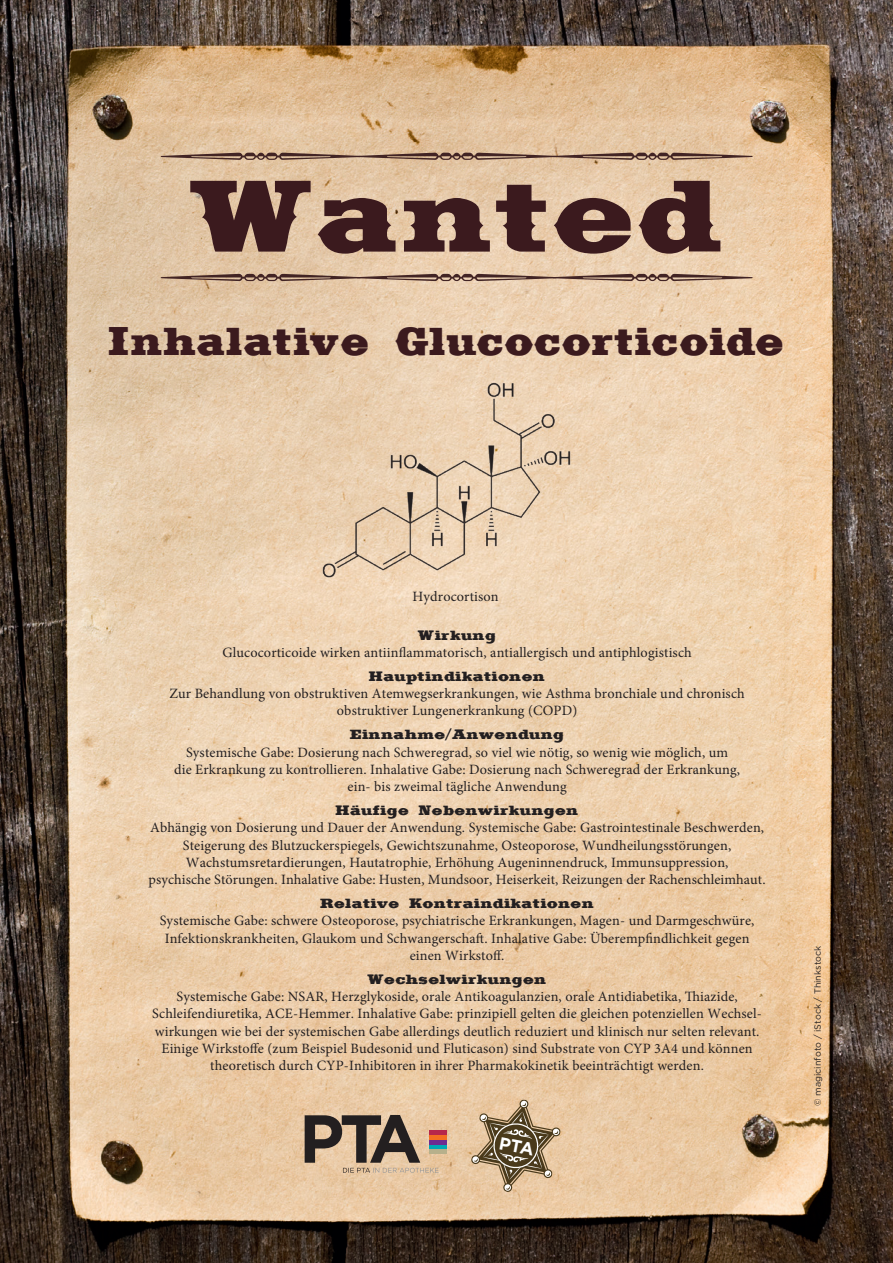
<style>
.page{position:relative;width:893px;height:1263px;background:#fff}
.page>*{position:absolute;margin:0;border:0;box-sizing:border-box;transform-origin:0 0}
.t1{font:900 52.65px "Saddlebag";color:#3b1a1e;scale:.9 1}
.t2{font:900 18px "Saddlebag";color:#231f20}
.t3{font:14.25px/17.2px "Minion Pro";letter-spacing:.01em;color:#231f20;text-align:center}
.t4{font:9px "Gotham";color:#231f20}
</style>
<div class="page">
<img style="left:0;top:0;width:893px;height:1263px">
<svg style="left:190px;top:181px;width:530px;height:73px"></svg>
<svg style="left:161px;top:274px;width:592px;height:7px"></svg>
<svg style="left:161px;top:153px;width:592px;height:7px"></svg>
<hr style="left:429px;top:1131px;width:17px;height:4px;background:#b6274b">
<div style="left:429px;top:1135px;width:17px;height:5px;background:#f36e21"></div>
<hr style="left:429px;top:1140px;width:17px;height:4px;background:#6e2c91">
<hr style="left:429px;top:1145px;width:17px;height:4px;background:#00aab5">
<hr style="left:429px;top:1150px;width:17px;height:4px;background:#b7b08b">
<svg style="left:305px;top:1115px;width:134px;height:58px"></svg>
<img style="left:317px;top:380px;width:259px;height:202px">
<svg style="left:471px;top:1099px;width:90px;height:93px"></svg>
<h1 class="t1" style="left:108px;top:313px;width:753px">Inhalative Glucocorticoide</h1>
<p class="t3" style="left:412px;top:588px;width:88px">Hydrocortison</p>
<p class="t2" style="left:418px;top:625px;width:80px">Wirkung</p>
<p class="t3" style="left:222px;top:644px;width:471px">Glucocorticoide wirken antiinflammatorisch, antiallergisch und antiphlogistisch</p>
<p class="t2" style="left:369px;top:666px;width:178px">Hauptindikationen</p>
<p class="t3" style="left:169px;top:685px;width:577px">Zur Behandlung von obstruktiven Atemwegserkrankungen, wie Asthma bronchiale und chronisch obstruktiver Lungenerkrankung (COPD)</p>
<p class="t2" style="left:350px;top:725px;width:216px">Einnahme/Anwendung</p>
<p class="t3" style="left:174px;top:743px;width:567px">Systemische Gabe: Dosierung nach Schweregrad, so viel wie nötig, so wenig wie möglich, um<br>die Erkrankung zu kontrollieren. Inhalative Gabe: Dosierung nach Schweregrad der Erkrankung, ein- bis zweimal tägliche Anwendung</p>
<p class="t2" style="left:335px;top:801px;width:245px">Häufige Nebenwirkungen</p>
<p class="t3" style="left:149px;top:819px;width:618px">Abhängig von Dosierung und Dauer der Anwendung. Systemische Gabe: Gastrointestinale Beschwerden, Steigerung des Blutzuckerspiegels, Gewichtszunahme, Osteoporose, Wundheilungsstörungen, Wachstumsretardierungen, Hautatrophie, Erhöhung Augeninnendruck, Immunsuppression,<br>psychische Störungen. Inhalative Gabe: Husten, Mundsoor, Heiserkeit, Reizungen der Rachenschleimhaut.</p>
<p class="t2" style="left:320px;top:894px;width:276px">Relative Kontraindikationen</p>
<p class="t3" style="left:160px;top:912px;width:596px">Systemische Gabe: schwere Osteoporose, psychiatrische Erkrankungen, Magen- und Darmgeschwüre,<br>Infektionskrankheiten, Glaukom und Schwangerschaft. Inhalative Gabe: Überempfindlichkeit gegen einen Wirkstoff.</p>
<p class="t2" style="left:367px;top:969px;width:181px">Wechselwirkungen</p>
<p class="t3" style="left:152px;top:988px;width:611px">Systemische Gabe: NSAR, Herzglykoside, orale Antikoagulanzien, orale Antidiabetika, Thiazide, Schleifendiuretika, ACE-Hemmer. Inhalative Gabe: prinzipiell gelten die gleichen potenziellen Wechsel&shy;wirkungen wie bei der systemischen Gabe allerdings deutlich reduziert und klinisch nur selten relevant.<br>Einige Wirkstoffe (zum Beispiel Budesonid und Fluticason) sind Substrate von CYP 3A4 und können theoretisch durch CYP-Inhibitoren in ihrer Pharmakokinetik beeinträchtigt werden.</p>
<p class="t4" style="left:812px;top:1106px;width:162px;rotate:-90deg">© magicinfoto / iStock / Thinkstock</p>
</div>
